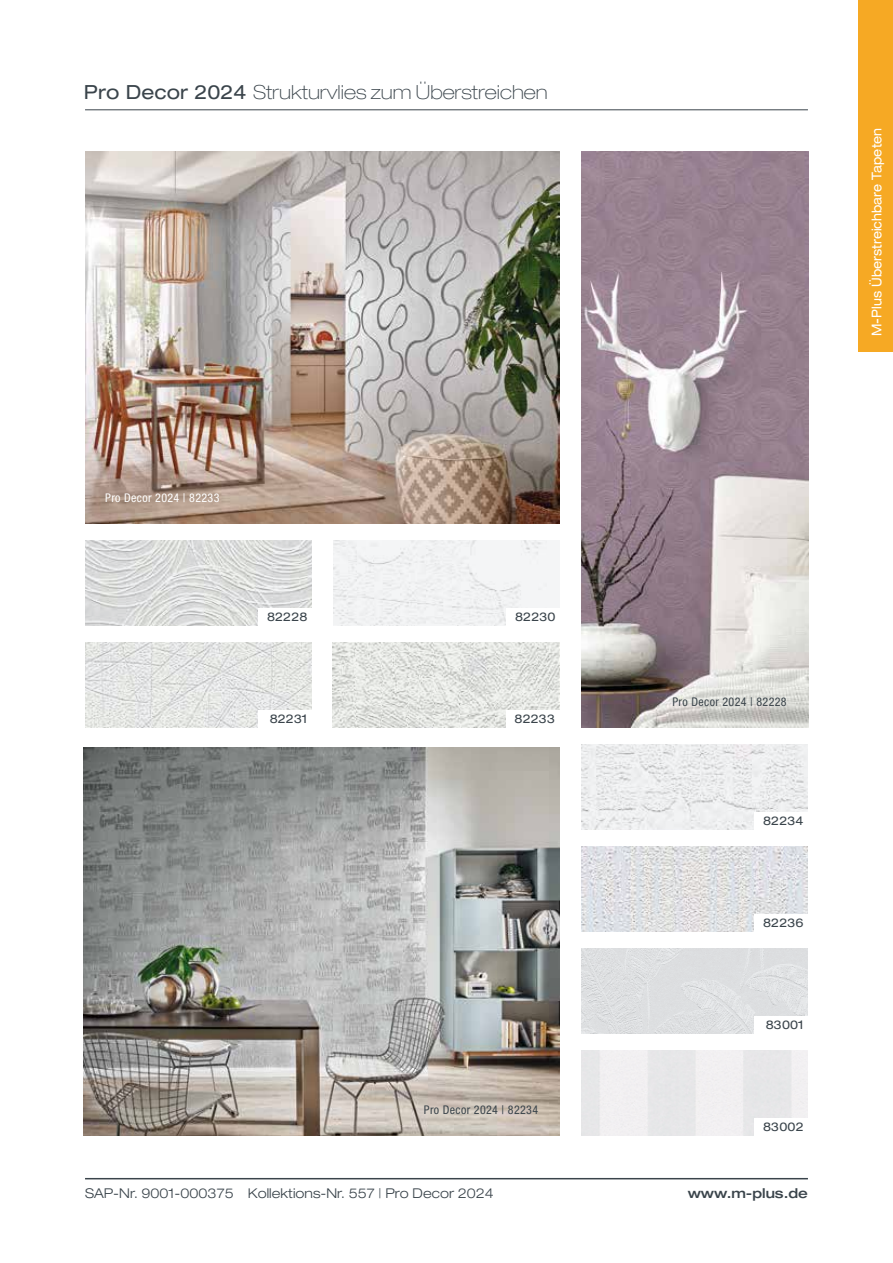
<style>
.page{position:relative;width:893px;height:1263px;background:#fff}
.page>*{position:absolute;margin:0;border:0;box-sizing:border-box;transform-origin:0 0}
.t1{font:100 expanded 19.5px "Helvetica Neue LT Pro";color:#3a444b}
.t2{font:300 expanded 13.5px "Helvetica Neue LT Pro";color:#3a444b}
.t3{font:expanded 13.5px "Helvetica Neue LT Pro";color:#fff;scale:.9 1}
.t4{font:500 expanded 13.5px "Helvetica Neue LT Pro";color:#3a444b}
.t5{font:expanded 12px "Helvetica Neue LT Pro";letter-spacing:.01em;color:#3a444b}
.t6{font:condensed 12px "Helvetica Neue LT Pro";letter-spacing:.03em;color:#3a444b}
.t7{font:condensed 12px "Helvetica Neue LT Pro";letter-spacing:.03em;color:#fff}
.s1{font-weight:400}
</style>
<div class="page">
<img style="left:85px;top:540px;width:227px;height:85px">
<div style="left:258px;top:608px;width:54px;height:17px;background:#fff"></div>
<img style="left:581px;top:744px;width:227px;height:85px">
<div style="left:754px;top:812px;width:54px;height:17px;background:#fff"></div>
<img style="left:581px;top:948px;width:227px;height:85px">
<div style="left:754px;top:1016px;width:54px;height:17px;background:#fff"></div>
<div style="left:333px;top:540px;width:227px;height:85px;background:#f2f3f4"></div>
<div style="left:506px;top:608px;width:54px;height:17px;background:#fff"></div>
<img style="left:85px;top:642px;width:227px;height:85px">
<div style="left:258px;top:710px;width:54px;height:17px;background:#fff"></div>
<img style="left:581px;top:846px;width:227px;height:85px">
<div style="left:754px;top:914px;width:54px;height:17px;background:#fff"></div>
<img style="left:333px;top:642px;width:226px;height:85px">
<div style="left:506px;top:710px;width:53px;height:17px;background:#fff"></div>
<hr style="left:85px;top:1178px;width:723px;height:1px;background:#3a444b">
<div style="left:859px;top:0;width:34px;height:351px;background:#f6a924"></div>
<img style="left:85px;top:152px;width:474px;height:371px">
<img style="left:84px;top:747px;width:475px;height:388px">
<img style="left:581px;top:152px;width:227px;height:575px">
<hr style="left:85px;top:109px;width:723px;height:1px;background:#3a444b">
<h1 class="t1" style="left:84px;top:80px;width:465px"><span class="s1">Pro Decor 2024</span> Strukturvlies zum Überstreichen</h1>
<p class="t3" style="left:868px;top:336px;width:233px;rotate:-90deg">M-Plus Überstreichbare Tapeten</p>
<p class="t7" style="left:105px;top:490px;width:116px">Pro Decor 2024 | 82233</p>
<p class="t5" style="left:267px;top:609px;width:42px">82228</p>
<p class="t5" style="left:270px;top:711px;width:39px">82231</p>
<p class="t5" style="left:515px;top:609px;width:42px">82230</p>
<p class="t5" style="left:515px;top:711px;width:42px">82233</p>
<p class="t6" style="left:424px;top:1103px;width:116px">Pro Decor 2024 | 82234</p>
<p class="t6" style="left:672px;top:695px;width:116px">Pro Decor 2024 | 82228</p>
<p class="t5" style="left:763px;top:813px;width:42px">82234</p>
<p class="t5" style="left:763px;top:915px;width:42px">82236</p>
<p class="t5" style="left:766px;top:1017px;width:39px">83001</p>
<p class="t5" style="left:763px;top:1119px;width:42px">83002</p>
<p class="t2" style="left:85px;top:1185px;width:410px">SAP-Nr. 9001-000375 Kollektions-Nr. 557 | Pro Decor 2024</p>
<p class="t4" style="left:688px;top:1185px;width:122px">www.m-plus.de</p>
</div>
